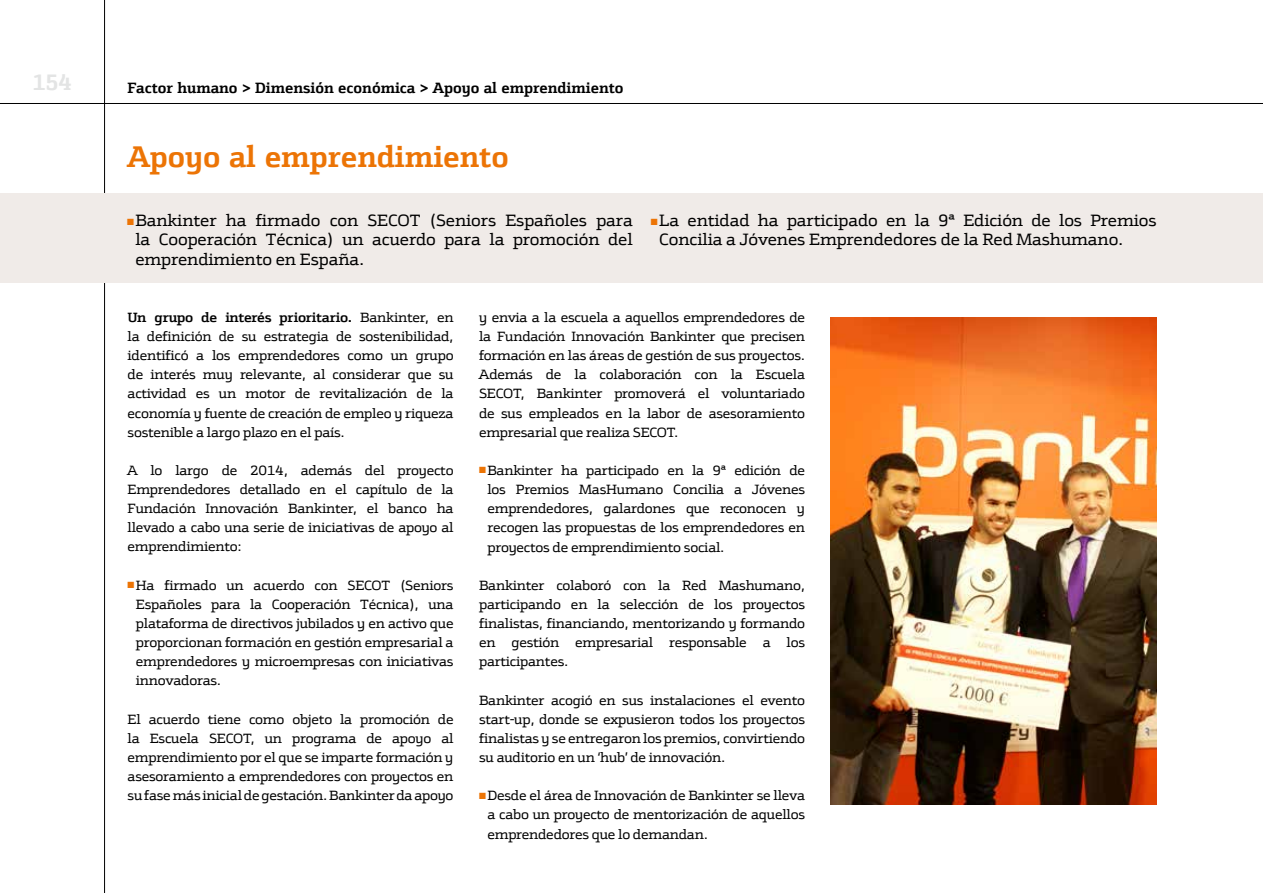
<style>
.page{position:relative;width:1263px;height:893px;background:#fff}
.page>*{position:absolute;margin:0;border:0;box-sizing:border-box;transform-origin:0 0}
.t1{font:700 30px "Bankinter Text";color:#ec7405}
.t2{font:700 22.5px "Bankinter Text";color:#e3e4e4}
.t3{font:16.5px/19.2px "Bankinter";letter-spacing:-.01em;color:#000;text-align:justify}
.t4{font:700 15px "Bankinter Text";color:#000}
.t5{font:13.5px/19.2px "Bankinter";letter-spacing:-.02em;color:#000;text-align:justify}
.s1{color:#ec7405}
.s2{font-weight:700}
</style>
<div class="page">
<hr style="left:104px;top:0;width:1px;height:893px;background:#000">
<hr style="left:0;top:103px;width:1263px;height:1px;background:#000">
<div style="left:0;top:193px;width:1263px;height:90px;background:#f0ebe8"></div>
<img style="left:831px;top:317px;width:326px;height:487px">
<h2 class="t2" style="left:33px;top:68px;width:41px">154</h2>
<p class="t4" style="left:128px;top:79px;width:497px">Factor humano &gt; Dimensión económica &gt; Apoyo al emprendimiento</p>
<h1 class="t1" style="left:128px;top:138px;width:383px">Apoyo al emprendimiento</h1>
<p class="t3" style="left:135px;top:211px;width:499px;text-indent:-8px"><span class="s1">■</span> Bankinter ha firmado con SECOT (Seniors Españoles para la Cooperación Técnica) un acuerdo para la promoción del emprendimiento en España.</p>
<p class="t3" style="left:659px;top:211px;width:499px;text-indent:-8px"><span class="s1">■</span> La entidad ha participado en la 9ª Edición de los Premios<br>Concilia a Jóvenes Emprendedores de la Red Mashumano.</p>
<p class="t5" style="left:128px;top:308px;width:328px"><span class="s2">Un grupo de interés prioritario.</span> Bankinter, en la definición de su estrategia de sostenibilidad, identificó a los emprendedores como un grupo de interés muy relevante, al considerar que su actividad es un motor de revitalización de la economía y fuente de creación de empleo y riqueza sostenible a largo plazo en el país.</p>
<p class="t5" style="left:128px;top:461px;width:328px">A lo largo de 2014, además del proyecto Emprendedores detallado en el capítulo de la Fundación Innovación Bankinter, el banco ha llevado a cabo una serie de iniciativas de apoyo al emprendimiento:</p>
<p class="t5" style="left:136px;top:576px;width:319px;text-indent:-8px"><span class="s1">■</span> Ha firmado un acuerdo con SECOT (Seniors Españoles para la Cooperación Técnica), una plataforma de directivos jubilados y en activo que proporcionan formación en gestión empresarial a emprendedores y microempresas con iniciativas innovadoras.</p>
<p class="t5" style="left:128px;top:710px;width:328px">El acuerdo tiene como objeto la promoción de la Escuela SECOT, un programa de apoyo al emprendimiento por el que se imparte formación y asesoramiento a emprendedores con proyectos en su fase más inicial de gestación. Bankinter da apoyo</p>
<p class="t5" style="left:479px;top:308px;width:327px">y envia a la escuela a aquellos emprendedores de la Fundación Innovación Bankinter que precisen formación en las áreas de gestión de sus proyectos.<br>Además de la colaboración con la Escuela SECOT, Bankinter promoverá el voluntariado de sus empleados en la labor de asesoramiento empresarial que realiza SECOT.</p>
<p class="t5" style="left:487px;top:461px;width:319px;text-indent:-8px"><span class="s1">■</span> Bankinter ha participado en la 9ª edición de los Premios MasHumano Concilia a Jóvenes emprendedores, galardones que reconocen y recogen las propuestas de los emprendedores en proyectos de emprendimiento social.</p>
<p class="t5" style="left:479px;top:576px;width:328px">Bankinter colaboró con la Red Mashumano, participando en la selección de los proyectos finalistas, financiando, mentorizando y formando en gestión empresarial responsable a los participantes.</p>
<p class="t5" style="left:479px;top:690px;width:328px">Bankinter acogió en sus instalaciones el evento start-up, donde se expusieron todos los proyectos finalistas y se entregaron los premios, convirtiendo su auditorio en un ‘hub’ de innovación.</p>
<p class="t5" style="left:487px;top:786px;width:319px;text-indent:-8px"><span class="s1">■</span> Desde el área de Innovación de Bankinter se lleva a cabo un proyecto de mentorización de aquellos emprendedores que lo demandan.</p>
</div>
